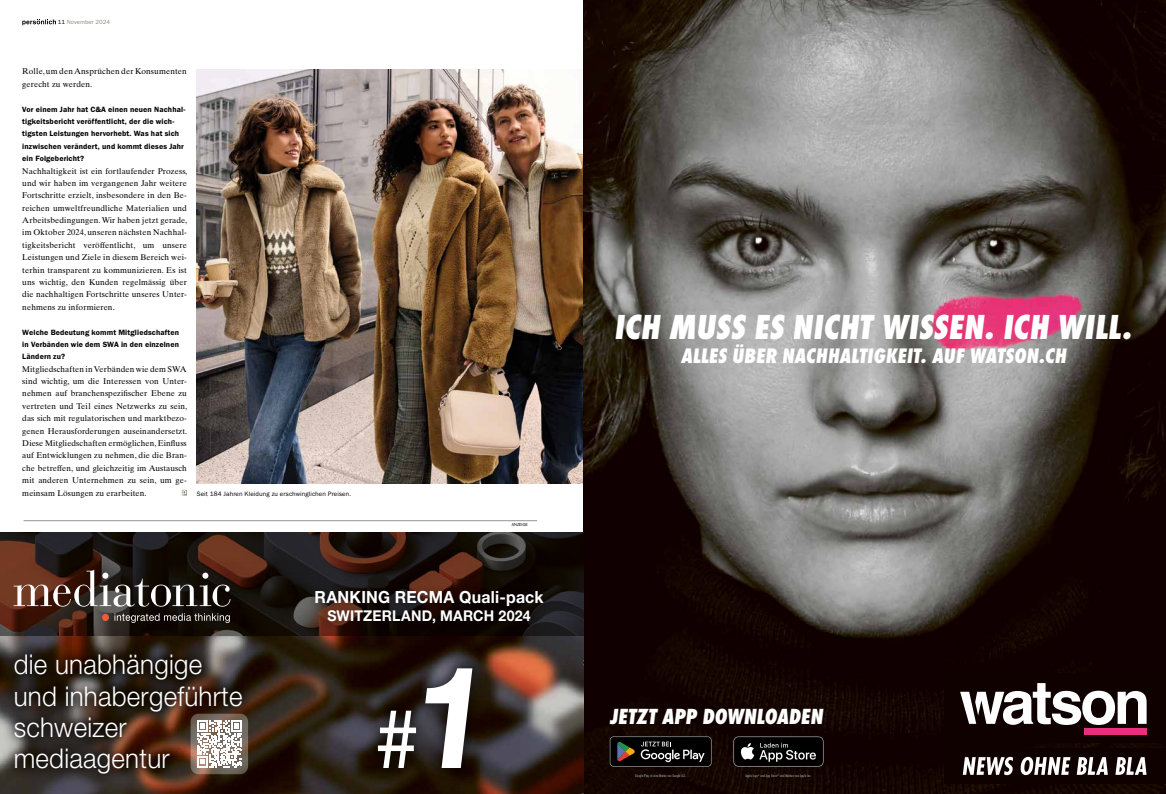
<style>
.page{position:relative;width:1166px;height:794px;background:#fff}
.page>*{position:absolute;margin:0;border:0;box-sizing:border-box;transform-origin:0 0}
.t1{font:82.16px "Helvetica Neue LT Std";color:#fff;scale:.95 1}
.t2{font:italic 800 36.05px "Futura PT Cond";letter-spacing:.015em;color:#fff}
.t3{font:300 27.3px/31.2px "Helvetica Neue LT Std";letter-spacing:.01em;color:#fff;scale:.95 1}
.t4{font:italic 800 22.75px "Futura PT Cond";color:#fff}
.t5{font:italic 800 21.79px "Futura PT Cond";letter-spacing:.01em;color:#fff}
.t6{font:700 16.71px "Helvetica Neue LT Std";letter-spacing:.015em;color:#fff;scale:.95 1}
.t7{font:700 14.88px "Helvetica Neue LT Std";letter-spacing:.015em;color:#fff;scale:.95 1}
.t8{font:8.31px/12.3px "Times Ten Pro";letter-spacing:.015em;color:#000;text-align:justify}
.t9{font:7.88px/12.3px "Franklin Gothic URW Dem";letter-spacing:.015em;color:#000}
.t10{font:6.56px "Franklin Gothic URW Boo";letter-spacing:.02em;color:#000}
.t11{font:6.12px "Franklin Gothic URW Boo";letter-spacing:.015em;color:#8a8b7c}
.t12{font:4.38px "Franklin Gothic URW Boo";color:#000}
.t13{font:500 condensed 3.59px "Futura";letter-spacing:.01em;color:#959490}
.s1{color:#000}
.s2{font-weight:700;font-size:142.28px}
</style>
<div class="page">
<svg style="left:22px;top:19px;width:34px;height:6px"></svg>
<svg style="left:182px;top:490px;width:5px;height:5px"></svg>
<img style="left:197px;top:69px;width:386px;height:414px">
<img style="left:583px;top:0;width:583px;height:794px">
<svg style="left:733px;top:736px;width:90px;height:30px;background:#292828"></svg>
<svg style="left:610px;top:736px;width:101px;height:30px;background:#262422"></svg>
<div style="left:944px;top:748px;width:221px;height:35px;background:#0f0100"></div>
<svg style="left:963px;top:757px;width:50px;height:18px"></svg>
<svg style="left:1020px;top:757px;width:50px;height:18px"></svg>
<svg style="left:1076px;top:757px;width:32px;height:18px"></svg>
<svg style="left:1115px;top:757px;width:31px;height:18px"></svg>
<div style="left:944px;top:673px;width:221px;height:70px;background:#0f0100"></div>
<svg style="left:960px;top:683px;width:186px;height:42px"></svg>
<div style="left:1084px;top:728px;width:62px;height:6px;background:#ea2e7f"></div>
<img style="left:0;top:636px;width:583px;height:158px">
<svg style="left:0;top:533px;width:583px;height:103px;background:#2a1b15"></svg>
<div style="left:2px;top:641px;width:253px;height:146px;background:#000;opacity:.5"></div>
<svg style="left:14px;top:569px;width:216px;height:37px;background:#57473f"></svg>
<div style="left:202px;top:572px;width:6px;height:7px;background:#fff;border-radius:50%"></div>
<svg style="left:114px;top:613px;width:116px;height:10px"></svg>
<div style="left:102px;top:613px;width:7px;height:8px;background:#eb5d39;border-radius:50%"></div>
<svg style="left:191px;top:713px;width:57px;height:61px"></svg>
<svg style="left:197px;top:720px;width:45px;height:47px"></svg>
<div style="left:365px;top:654px;width:120px;height:128px;background:#000;opacity:.5"></div>
<div style="left:307px;top:583px;width:243px;height:48px;background:#000;opacity:.5"></div>
<hr style="left:24px;top:520px;width:513px;height:1px;background:#959490">
<p class="t11" style="left:58px;top:19px;width:54px"><span class="s1">11</span> November 2024</p>
<p class="t8" style="left:22px;top:65px;width:166px">Rolle, um den Ansprüchen der Konsumenten gerecht zu werden.</p>
<p class="t9" style="left:22px;top:103px;width:165px">Vor einem Jahr hat C&amp;A einen neuen Nachhal&shy;tigkeitsbericht veröffentlicht, der die wich&shy;tigsten Leistungen hervorhebt. Was hat sich inzwischen verändert, und kommt dieses Jahr ein Folgebericht?</p>
<p class="t8" style="left:22px;top:164px;width:166px">Nachhaltigkeit ist ein fortlaufender Prozess, und wir haben im vergangenen Jahr weitere Fortschritte erzielt, insbesondere in den Be&shy;reichen umweltfreundliche Materialien und Arbeitsbedingungen. Wir haben jetzt gerade, im Oktober 2024, unseren nächsten Nachhal&shy;tigkeitsbericht veröffentlicht, um unsere Leistungen und Ziele in diesem Bereich wei&shy;terhin transparent zu kommunizieren. Es ist uns wichtig, den Kunden regelmässig über die nachhaltigen Fortschritte unseres Unter&shy;nehmens zu informieren.</p>
<p class="t9" style="left:22px;top:325px;width:158px;text-align:justify">Welche Bedeutung kommt Mitgliedschaften in Verbänden wie dem SWA in den einzelnen Ländern zu?</p>
<p class="t8" style="left:22px;top:363px;width:166px">Mitgliedschaften in Verbänden wie dem SWA sind wichtig, um die Interessen von Unter&shy;nehmen auf branchenspezifischer Ebene zu vertreten und Teil eines Netzwerks zu sein, das sich mit regulatorischen und marktbezo&shy;genen Herausforderungen auseinandersetzt.<br>Diese Mitgliedschaften ermöglichen, Einfluss auf Entwicklungen zu nehmen, die die Bran&shy;che betreffen, und gleichzeitig im Austausch mit anderen Unternehmen zu sein, um ge&shy;meinsam Lösungen zu erarbeiten.</p>
<p class="t10" style="left:197px;top:489px;width:156px">Seit 184 Jahren Kleidung zu erschwinglichen Preisen.</p>
<p class="t12" style="left:512px;top:522px;width:18px">ANZEIGE</p>
<h3 class="t6" style="left:315px;top:587px;width:243px">RANKING RECMA Quali-pack</h3>
<h3 class="t7" style="left:327px;top:606px;width:216px">SWITZERLAND, MARCH 2024</h3>
<h3 class="t3" style="left:14px;top:648px;width:242px">die unabhängige und inhabergeführte schweizer mediaagentur</h3>
<h1 class="t1" style="left:375px;top:690px;width:136px">#<span class="s2">1</span></h1>
<h2 class="t2" style="left:615px;top:305px;width:519px">ICH MUSS ES NICHT WISSEN. ICH WILL.</h2>
<h3 class="t5" style="left:681px;top:343px;width:387px">ALLES ÜBER NACHHALTIGKEIT. AUF WATSON.CH</h3>
<h3 class="t4" style="left:610px;top:702px;width:214px">JETZT APP DOWNLOADEN</h3>
<p class="t13" style="left:635px;top:773px;width:52px">Google Play ist eine Marke von Google LLC.</p>
<p class="t13" style="left:745px;top:773px;width:67px">Apple logo<sup>®</sup> und App Store<sup>®</sup> sind Marken von Apple Inc.</p>
</div>
